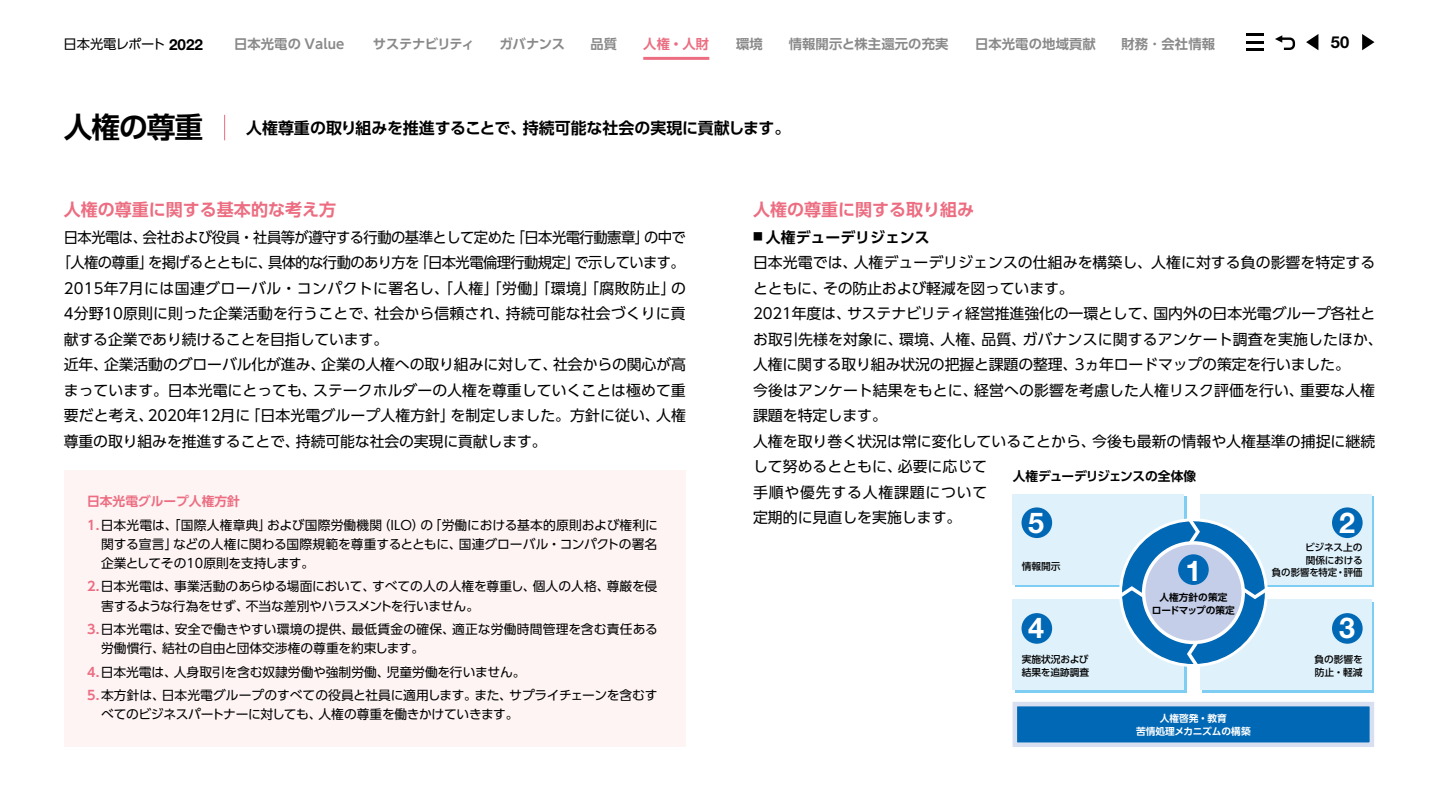
<style>
.page{position:relative;width:1438px;height:808px;background:#fff}
.page>*{position:absolute;margin:0;border:0;box-sizing:border-box;transform-origin:0 0}
.t1{font:700 28.65px "UD Shin Go Pr 6 N De";letter-spacing:-.035em;color:#000}
.表内テキスト{font:700 28.65px "Helvetica Neue LT Pro";color:#fff}
.本文R14Q24H{font:700 16.95px "UD Shin Go Pr 6 N De";color:#ec6d81}
.t2{font:700 16.5px "Helvetica Neue LT Pro";color:#000}
.t3{font:700 15.9px "UD Shin Go Pr 6 N De";letter-spacing:-.005em;color:#000}
.本文強調{font:14.85px/25.5px "UD Shin Go Pr 6 N";color:#000}
.本文R14Q24H-2{font:14.85px/25.5px "UD Shin Go Pr 6 N";letter-spacing:-.01em;color:#000;text-align:justify}
.本文R14Q24H-3{font:14.85px/25.5px "UD Shin Go Pr 6 N";letter-spacing:-.035em;color:#000;text-align:center;scale:.96 1}
.本文強調-2{font:700 14.85px "UD Shin Go Pr 6 N De";color:#000}
.t4{font:700 13.35px "UD Shin Go Pr 6 N De";letter-spacing:.01em;color:#898989}
.t5{font:13.35px "UD Shin Go Pr 6 N";letter-spacing:-.015em;color:#000}
.t6{font:700 13.35px "UD Shin Go Pr 6 N De";letter-spacing:-.035em;color:#898989}
.t7{font:700 13.35px "UD Shin Go Pr 6 N De";color:#ec6d81}
.表内テキスト-2{font:12.75px/19.2px "UD Shin Go Pr 6 N";letter-spacing:-.005em;color:#000}
.表内タイトル{font:700 12.75px "UD Shin Go Pr 6 N De";letter-spacing:-.025em;color:#000}
.表内タイトル-2{font:700 12.75px "UD Shin Go Pr 6 N De";color:#ec6d81}
.表内テキスト-3{font:500 9.75px "UD Shin Go Pr 6 N";color:#000}
.表内テキスト-4{font:700 9.75px "UD Shin Go Pr 6 N De";color:#fff}
.表内テキスト-5{font:700 9.75px "UD Shin Go Pr 6 N De";letter-spacing:-.04em;color:#000}
.表内テキスト-6{font:700 9.75px "UD Shin Go Pr 6 N De";color:#000}
.s1{font-family:"Helvetica Neue LT Pro";font-weight:700;font-size:15.3px}
.s2{font-family:"UD Shin Go Pr 6 N De";font-weight:700;color:#ec6d81}
</style>
<div class="page">
<div style="left:64px;top:470px;width:621px;height:276px;background:#fef4f4"></div>
<svg style="left:224px;top:115px;width:1px;height:25px"></svg>
<svg style="left:1272px;top:496px;width:101px;height:91px"></svg>
<div style="left:1202px;top:602px;width:171px;height:90px;background:linear-gradient(to right,#7ecef4,#7ecef4)"></div>
<svg style="left:1015px;top:496px;width:171px;height:91px"></svg>
<div style="left:1015px;top:602px;width:171px;height:90px;background:#7ecef4"></div>
<div style="left:1199px;top:494px;width:172px;height:90px;background:#dff2fc"></div>
<div style="left:1199px;top:600px;width:172px;height:90px;background:#dff2fc"></div>
<div style="left:1012px;top:494px;width:172px;height:90px;background:#dff2fc"></div>
<div style="left:1012px;top:600px;width:172px;height:90px;background:#dff2fc"></div>
<svg style="left:1114px;top:514px;width:158px;height:157px"></svg>
<div style="left:1014px;top:704px;width:357px;height:41px;background:#0068b4"></div>
<div style="left:1012px;top:702px;width:361px;height:45px;border:5px solid #d8dff1"></div>
<div style="left:1177px;top:554px;width:31px;height:31px;background:#0068b4;border-radius:50%"></div>
<div style="left:1021px;top:507px;width:31px;height:31px;background:#0068b4;border-radius:50%"></div>
<div style="left:1331px;top:507px;width:31px;height:31px;background:#0068b4;border-radius:50%"></div>
<div style="left:1021px;top:613px;width:31px;height:31px;background:#0068b4;border-radius:50%"></div>
<div style="left:1331px;top:613px;width:31px;height:31px;background:#0068b4;border-radius:50%"></div>
<svg style="left:1275px;top:35px;width:20px;height:15px"></svg>
<svg style="left:1306px;top:34px;width:12px;height:16px"></svg>
<svg style="left:1362px;top:34px;width:12px;height:16px"></svg>
<hr style="left:1246px;top:33px;width:17px;height:3px;background:#000">
<hr style="left:1246px;top:48px;width:17px;height:3px;background:#000">
<svg style="left:1246px;top:41px;width:17px;height:2px"></svg>
<hr style="left:643px;top:57px;width:66px;height:3px;background:#ec6d81">
<p class="t5" style="left:64px;top:34px;width:141px">日本光電レポート <span class="s1">2022</span></p>
<p class="t4" style="left:234px;top:34px;width:112px">日本光電の Value</p>
<p class="t6" style="left:372px;top:34px;width:103px">サステナビリティ</p>
<p class="t4" style="left:499px;top:34px;width:67px">ガバナンス</p>
<p class="t4" style="left:590px;top:33px;width:28px">品質</p>
<p class="t7" style="left:643px;top:34px;width:67px">人権・人財</p>
<p class="t4" style="left:736px;top:34px;width:28px">環境</p>
<p class="t4" style="left:788px;top:34px;width:161px">情報開示と株主還元の充実</p>
<p class="t4" style="left:975px;top:34px;width:122px">日本光電の地域貢献</p>
<p class="t4" style="left:1121px;top:34px;width:95px">財務･会社情報</p>
<p class="t2" style="left:1330px;top:32px;width:20px">50</p>
<p class="t1" style="left:64px;top:104px;width:141px">人権の尊重</p>
<p class="t3" style="left:246px;top:115px;width:545px">人権尊重の取り組みを推進することで、持続可能な社会の実現に貢献します。</p>
<p class="本文R14Q24H" style="left:64px;top:196px;width:274px">人権の尊重に関する基本的な考え方</p>
<p class="本文R14Q24H-3" style="left:57px;top:224px;width:657px">日本光電は、会社および役員・社員等が遵守する行動の基準として定めた「日本光電行動憲章」の中で「人権の尊重」を掲げるとともに、具体的な行動のあり方を「日本光電倫理行動規定」で示しています。</p>
<p class="本文R14Q24H-2" style="left:64px;top:275px;width:623px">2015年7月には国連グローバル・コンパクトに署名し、「人権」「労働」「環境」「腐敗防止」の4分野10原則に則った企業活動を行うことで、社会から信頼され、持続可能な社会づくりに貢献する企業であり続けることを目指しています。</p>
<p class="本文R14Q24H-2" style="left:64px;top:351px;width:623px">近年、企業活動のグローバル化が進み、企業の人権への取り組みに対して、社会からの関心が高まっています。日本光電にとっても、ステークホルダーの人権を尊重していくことは極めて重要だと考え、2020年12月に「日本光電グループ人権方針」を制定しました。方針に従い、人権尊重の取り組みを推進することで、持続可能な社会の実現に貢献します。</p>
<p class="表内タイトル-2" style="left:87px;top:491px;width:154px">日本光電グループ人権方針</p>
<p class="表内テキスト-2" style="left:101px;top:515px;width:558px;text-align:justify;text-indent:-14px"><span class="s2">1.</span>日本光電は、「国際人権章典」および国際労働機関（ILO）の「労働における基本的原則および権利に関する宣言」などの人権に関わる国際規範を尊重するとともに、国連グローバル・コンパクトの署名企業としてその10原則を支持します。</p>
<p class="表内テキスト-2" style="left:101px;top:577px;width:557px;text-indent:-14px"><span class="s2">2.</span>日本光電は、事業活動のあらゆる場面において、すべての人の人権を尊重し、個人の人格、尊厳を侵害するような行為をせず、不当な差別やハラスメントを行いません。</p>
<p class="表内テキスト-2" style="left:101px;top:619px;width:558px;text-indent:-14px"><span class="s2">3.</span>日本光電は、安全で働きやすい環境の提供、最低賃金の確保、適正な労働時間管理を含む責任ある労働慣行、結社の自由と団体交渉権の尊重を約束します。</p>
<p class="表内テキスト-2" style="left:87px;top:662px;width:440px"><span class="s2">4.</span>日本光電は、人身取引を含む奴隷労働や強制労働、児童労働を行いません。</p>
<p class="表内テキスト-2" style="left:101px;top:685px;width:558px;text-indent:-14px"><span class="s2">5.</span>本方針は、日本光電グループのすべての役員と社員に適用します。また、サプライチェーンを含むすべてのビジネスパートナーに対しても、人権の尊重を働きかけていきます。</p>
<p class="本文R14Q24H" style="left:753px;top:196px;width:223px">人権の尊重に関する取り組み</p>
<p class="本文強調-2" style="left:753px;top:225px;width:178px"><sup>■</sup> 人権デューデリジェンス</p>
<p class="本文強調" style="left:753px;top:249px;width:623px">日本光電では、人権デューデリジェンスの仕組みを構築し、人権に対する負の影響を特定するとともに、その防止および軽減を図っています。</p>
<p class="本文強調" style="left:753px;top:300px;width:631px">2021年度は、サステナビリティ経営推進強化の一環として、国内外の日本光電グループ各社とお取引先様を対象に、環境、人権、品質、ガバナンスに関するアンケート調査を実施したほか、人権に関する取り組み状況の把握と課題の整理、3ヵ年ロードマップの策定を行いました。</p>
<p class="本文強調" style="left:753px;top:377px;width:623px">今後はアンケート結果をもとに、経営への影響を考慮した人権リスク評価を行い、重要な人権課題を特定します。</p>
<p class="本文強調" style="left:753px;top:428px;width:623px">人権を取り巻く状況は常に変化していることから、今後も最新の情報や人権基準の捕捉に継続して努めるとともに、必要に応じて<br>手順や優先する人権課題について<br>定期的に見直しを実施します。</p>
<p class="表内タイトル" style="left:1012px;top:466px;width:185px">人権デューデリジェンスの全体像</p>
<p class="表内テキスト" style="left:1028px;top:505px;width:17px">5</p>
<p class="表内テキスト" style="left:1338px;top:505px;width:17px">2</p>
<p class="表内テキスト-3" style="left:1021px;top:558px;width:40px">情報開示</p>
<p class="表内テキスト" style="left:1185px;top:553px;width:17px">1</p>
<p class="表内テキスト-6" style="left:1159px;top:589px;width:69px">人権方針の策定</p>
<p class="表内テキスト-5" style="left:1151px;top:602px;width:85px">ロードマップの策定</p>
<p class="表内テキスト-3" style="left:1304px;top:539px;width:59px">ビジネス上の</p>
<p class="表内テキスト-3" style="left:1305px;top:552px;width:59px">関係における</p>
<p class="表内テキスト-3" style="left:1271px;top:565px;width:92px">負の影響を特定・評価</p>
<p class="表内テキスト" style="left:1028px;top:610px;width:17px">4</p>
<p class="表内テキスト" style="left:1338px;top:610px;width:17px">3</p>
<p class="表内テキスト-3" style="left:1021px;top:651px;width:68px">実施状況および</p>
<p class="表内テキスト-3" style="left:1021px;top:664px;width:69px">結果を追跡調査</p>
<p class="表内テキスト-4" style="left:1159px;top:710px;width:69px">人権啓発・教育</p>
<p class="表内テキスト-4" style="left:1135px;top:723px;width:116px">苦情処理メカニズムの構築</p>
<p class="表内テキスト-3" style="left:1314px;top:651px;width:50px">負の影響を</p>
<p class="表内テキスト-3" style="left:1314px;top:664px;width:49px">防止・軽減</p>
</div>
